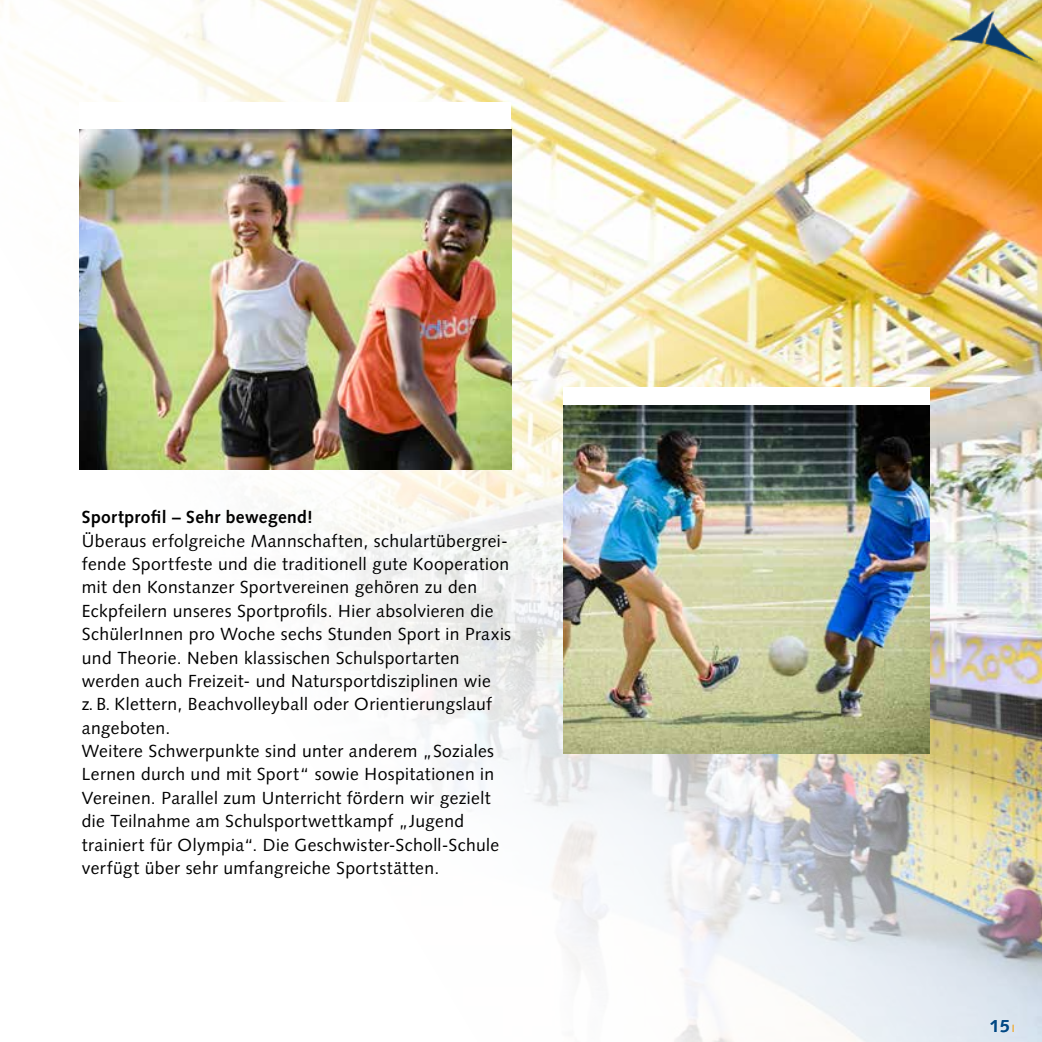
<style>
.page{position:relative;width:1042px;height:1042px;background:#fff}
.page>*{position:absolute;margin:0;border:0;box-sizing:border-box;transform-origin:0 0}
.t1{font:17.5px/23.3px "Syntax LT";letter-spacing:.02em;color:#000}
.t2{font:700 17.5px "Syntax LT";letter-spacing:.025em;color:#000}
.t3{font:700 17.5px "Syntax LT";color:#004884}
.s1{font-weight:400;font-size:10.5px;color:#f8aa23}
</style>
<div class="page">
<img style="left:0;top:0;width:1042px;height:1042px">
<div style="left:563px;top:387px;width:367px;height:366px;background:#fff"></div>
<img style="left:563px;top:405px;width:367px;height:348px">
<div style="left:79px;top:103px;width:432px;height:366px;background:#fff"></div>
<img style="left:79px;top:129px;width:432px;height:340px">
<p class="t2" style="left:82px;top:507px;width:233px">Sportprofil – Sehr bewegend!</p>
<p class="t1" style="left:82px;top:529px;width:431px">Überaus erfolgreiche Mannschaften, schulartübergrei&shy;fende Sportfeste und die traditionell gute Kooperation mit den Konstanzer Sportvereinen gehören zu den Eckpfeilern unseres Sportprofils. Hier absolvieren die SchülerInnen pro Woche sechs Stunden Sport in Praxis und Theorie. Neben klassischen Schulsportarten werden auch Freizeit- und Natursportdisziplinen wie<br>z. B. Klettern, Beachvolleyball oder Orientierungslauf angeboten.<br>Weitere Schwerpunkte sind unter anderem „Soziales Lernen durch und mit Sport“ sowie Hospitationen in Vereinen. Parallel zum Unterricht fördern wir gezielt die Teilnahme am Schulsportwettkampf „Jugend trainiert für Olympia“. Die Geschwister-Scholl-Schule verfügt über sehr umfangreiche Sportstätten.</p>
<p class="t3" style="left:989px;top:1016px;width:26px">15<span class="s1">I</span></p>
</div>
